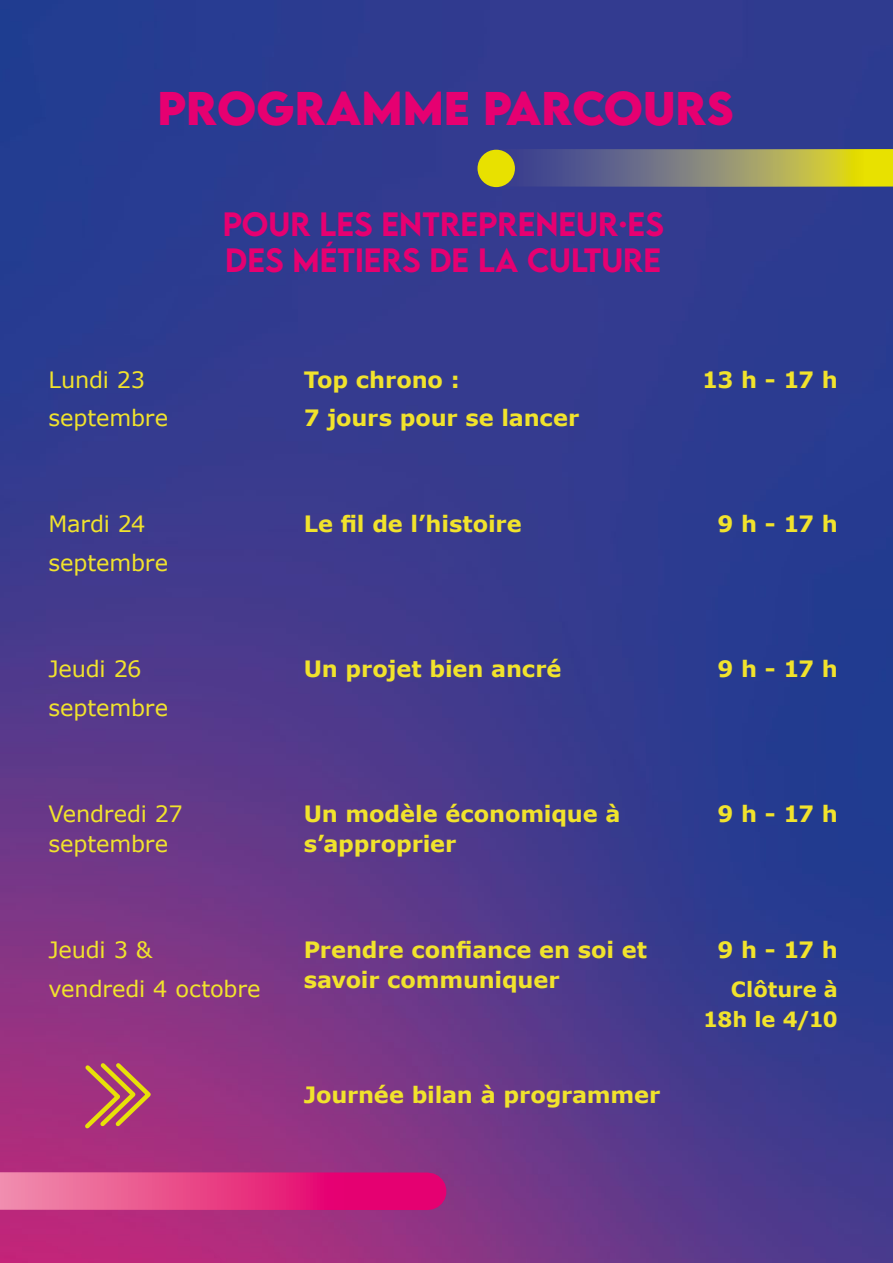
<style>
.page{position:relative;width:893px;height:1263px;background:#fff}
.page>*{position:absolute;margin:0;border:0;box-sizing:border-box;transform-origin:0 0}
.t1{font:700 42px "LEMONMILK";color:#e60071}
.t2{font:500 30px/36px "LEMONMILK";color:#e60071}
.t3{font:700 22.5px/30px "Verdana";letter-spacing:-.005em;color:#f1e32c}
.t4{font:22.5px/38.5px "Verdana";letter-spacing:-.01em;color:#f1e32c}
.t5{font:700 21px/30px "Verdana";letter-spacing:-.005em;color:#f1e32c;text-align:right}
</style>
<div class="page">
<img style="left:0;top:0;width:893px;height:1263px">
<svg style="left:81px;top:1059px;width:74px;height:73px;background:#af5666"></svg>
<svg style="left:0;top:1154px;width:465px;height:90px;background:#c03382"></svg>
<svg style="left:464px;top:115px;width:429px;height:90px;background:#545a80"></svg>
<div style="left:477px;top:150px;width:38px;height:37px;background:#e8e100;border-radius:50%"></div>
<h1 class="t1" style="left:157px;top:79px;width:578px">PROGRAMME PARCOURS</h1>
<h2 class="t2" style="left:223px;top:207px;width:443px">POUR LES ENTREPRENEUR·ES<br>DES MÉTIERS DE LA CULTURE</h2>
<p class="t4" style="left:49px;top:360px;width:121px">Lundi 23 septembre</p>
<p class="t3" style="left:304px;top:360px;width:277px;line-height:38.5px">Top chrono :<br>7 jours pour se lancer</p>
<p class="t3" style="left:702px;top:364px;width:137px">13 h - 17 h</p>
<p class="t4" style="left:49px;top:505px;width:121px">Mardi 24 septembre</p>
<p class="t3" style="left:304px;top:509px;width:219px">Le fil de l’histoire</p>
<p class="t3" style="left:717px;top:509px;width:122px">9 h - 17 h</p>
<p class="t4" style="left:49px;top:649px;width:121px">Jeudi 26 septembre</p>
<p class="t3" style="left:304px;top:653px;width:259px">Un projet bien ancré</p>
<p class="t3" style="left:717px;top:653px;width:122px">9 h - 17 h</p>
<p class="t4" style="left:49px;top:798px;width:136px;line-height:30px">Vendredi 27 septembre</p>
<p class="t3" style="left:304px;top:798px;width:318px">Un modèle économique à s’approprier</p>
<p class="t3" style="left:717px;top:798px;width:122px">9 h - 17 h</p>
<p class="t4" style="left:49px;top:930px;width:214px">Jeudi 3 &amp;<br>vendredi 4 octobre</p>
<p class="t3" style="left:304px;top:934px;width:345px">Prendre confiance en soi et savoir communiquer</p>
<p class="t3" style="left:717px;top:934px;width:122px">9 h - 17 h</p>
<p class="t5" style="left:703px;top:973px;width:136px">Clôture à<br>18h le 4/10</p>
<p class="t3" style="left:304px;top:1079px;width:358px">Journée bilan à programmer</p>
</div>
